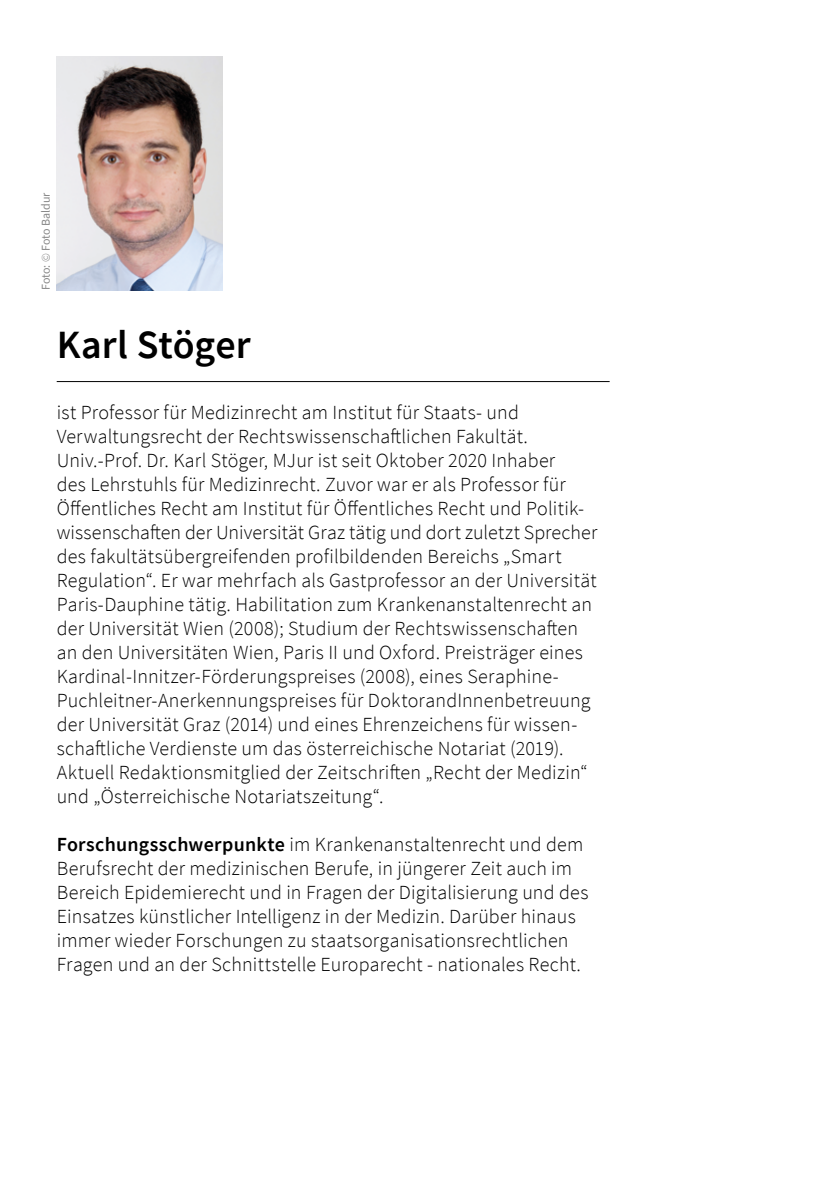
<style>
.page{position:relative;width:828px;height:1191px;background:#fff}
.page>*{position:absolute;margin:0;border:0;box-sizing:border-box;transform-origin:0 0}
.t1{font:600 40px "Source Sans Pro";color:#000}
.t2{font:300 20px/24px "Source Sans Pro";letter-spacing:.01em;color:#000}
.t3{font:12px "Source Sans Pro";letter-spacing:-.015em;color:#878787}
.s1{font-weight:300}
.s2{font-weight:600}
</style>
<div class="page">
<hr style="left:57px;top:381px;width:552px;height:1px;background:#000">
<img style="left:57px;top:57px;width:166px;height:233px">
<p class="t3" style="left:38px;top:290px;width:99px;rotate:-90deg">Foto: <span class="s1">©</span> Foto Baldur</p>
<h1 class="t1" style="left:57px;top:318px;width:196px">Karl Stöger</h1>
<p class="t2" style="left:57px;top:400px;width:542px">ist Professor für Medizinrecht am Institut für Staats- und Verwaltungsrecht der Rechtswissenschaftlichen Fakultät.<br>Univ.-Prof. Dr. Karl Stöger, MJur ist seit Oktober 2020 Inhaber<br>des Lehrstuhls für Medizinrecht. Zuvor war er als Professor für Öffentliches Recht am Institut für Öffentliches Recht und Politik&shy;wissenschaften der Universität Graz tätig und dort zuletzt Sprecher des fakultätsübergreifenden profilbildenden Bereichs „Smart Regulation“. Er war mehrfach als Gastprofessor an der Universität Paris-Dauphine tätig. Habilitation zum Krankenanstaltenrecht an der Universität Wien (2008); Studium der Rechtswissenschaften an den Universitäten Wien, Paris II und Oxford. Preisträger eines Kardinal-Innitzer-Förderungspreises (2008), eines Seraphine-Puchleitner-Anerkennungspreises für DoktorandInnenbetreuung der Universität Graz (2014) und eines Ehrenzeichens für wissen&shy;schaftliche Verdienste um das österreichische Notariat (2019).<br>Aktuell Redaktionsmitglied der Zeitschriften „Recht der Medizin“ und „Österreichische Notariatszeitung“.</p>
<p class="t2" style="left:57px;top:832px;width:533px"><span class="s2">Forschungsschwerpunkte</span> im Krankenanstaltenrecht und dem Berufsrecht der medizinischen Berufe, in jüngerer Zeit auch im Bereich Epidemierecht und in Fragen der Digitalisierung und des Einsatzes künstlicher Intelligenz in der Medizin. Darüber hinaus immer wieder Forschungen zu staatsorganisationsrechtlichen Fragen und an der Schnittstelle Europarecht - nationales Recht.</p>
</div>
